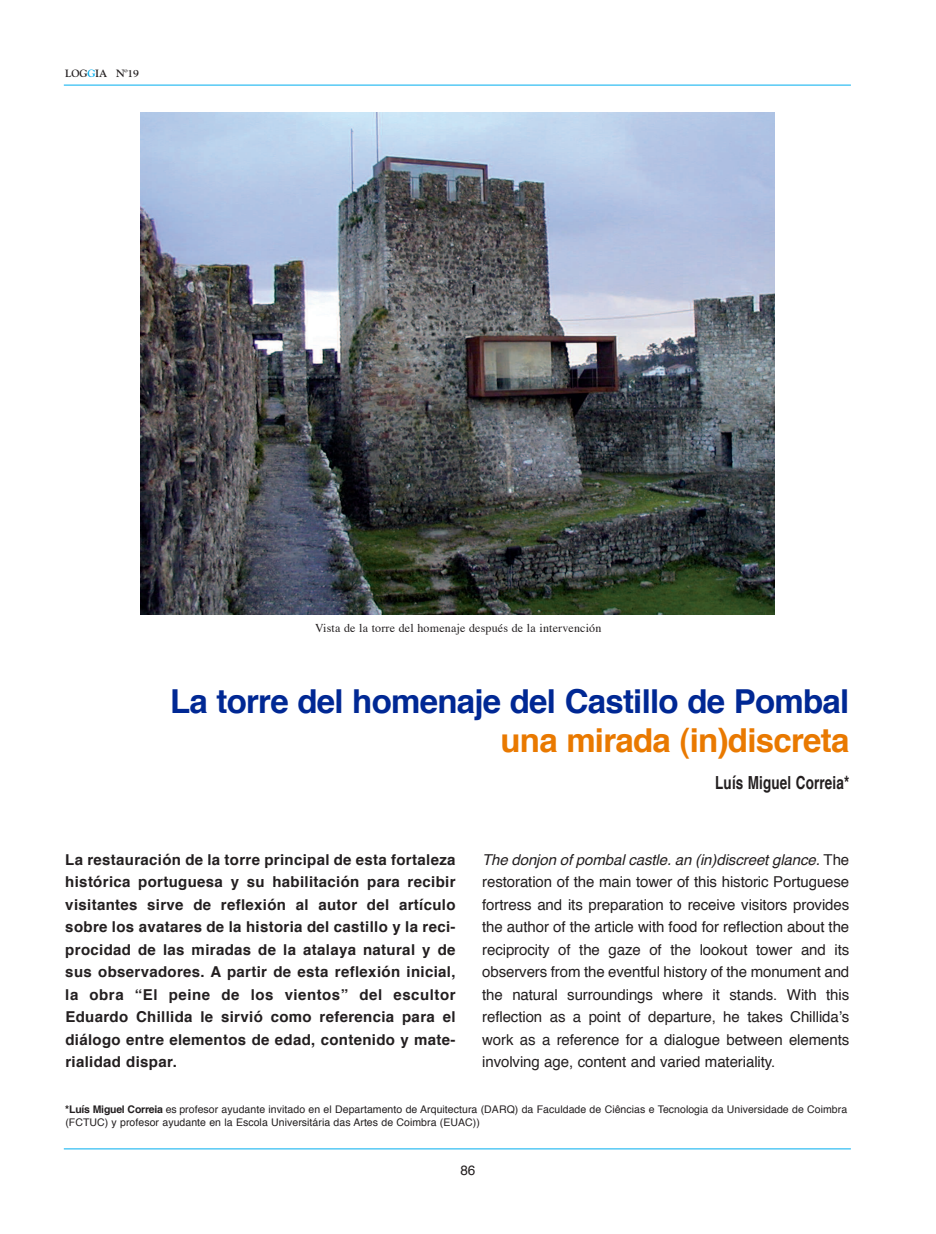
<style>
.page{position:relative;width:936px;height:1234px;background:#fff}
.page>*{position:absolute;margin:0;border:0;box-sizing:border-box;transform-origin:0 0}
.t1{font:700 33px "Helvetica";letter-spacing:-.02em;color:#002894}
.t2{font:700 33px "Helvetica";letter-spacing:-.02em;color:#e97900}
.t3{font:700 18px "Helvetica";letter-spacing:.01em;color:#231f20;scale:.75 1}
.t4{font:15px/22.5px "Helvetica";letter-spacing:-.005em;color:#231f20;text-align:justify}
.t5{font:700 15px/22.5px "Helvetica";letter-spacing:.02em;color:#231f20;text-align:justify}
.t6{font:13.5px "Helvetica";color:#231f20}
.t7{font:12px "Times";letter-spacing:.015em;color:#231f20}
.t8{font:10.5px/12.6px "Helvetica";letter-spacing:.005em;color:#231f20}
.t9{font:700 10.5px "Goudy";letter-spacing:-.02em;color:#231f20}
.s1{color:#00aeef}
.s2{font-style:italic}
.s3{font-weight:700}
</style>
<div class="page">
<hr style="left:64px;top:1148px;width:786px;height:1px;background:#00aeef">
<hr style="left:64px;top:85px;width:786px;height:1px;background:#00aeef">
<img style="left:141px;top:113px;width:633px;height:501px">
<p class="t9" style="left:65px;top:67px;width:75px">LOG<span class="s1">G</span>IA Nº19</p>
<p class="t7" style="left:315px;top:623px;width:288px">Vista de la torre del homenaje después de la intervención</p>
<h1 class="t1" style="left:170px;top:687px;width:680px">La torre del homenaje del Castillo de Pombal</h1>
<h1 class="t2" style="left:500px;top:726px;width:350px">una mirada (in)discreta</h1>
<p class="t3" style="left:715px;top:774px;width:180px">Luís Miguel Correia*</p>
<p class="t5" style="left:65px;top:849px;width:392px">La restauración de la torre principal de esta fortaleza histórica portuguesa y su habilitación para recibir visitantes sirve de reflexión al autor del artículo sobre los avatares de la historia del castillo y la reci&shy;procidad de las miradas de la atalaya natural y de sus observadores. A partir de esta reflexión inicial, la obra “El peine de los vientos” del escultor Eduardo Chillida le sirvió como referencia para el diálogo entre elementos de edad, contenido y mate&shy;rialidad dispar.</p>
<p class="t4" style="left:482px;top:849px;width:368px"><span class="s2">The donjon of pombal castle. an (in)discreet glance.</span> The restoration of the main tower of this historic Portuguese fortress and its preparation to receive visitors provides the author of the article with food for reflection about the reciprocity of the gaze of the lookout tower and its observers from the eventful history of the monument and the natural surroundings where it stands. With this reflection as a point of departure, he takes Chillida’s work as a reference for a dialogue between elements involving age, content and varied materiality.</p>
<p class="t8" style="left:65px;top:1103px;width:783px"><span class="s3">*Luís Miguel Correia</span> es profesor ayudante invitado en el Departamento de Arquitectura (DARQ) da Faculdade de Ciências e Tecnologia da Universidade de Coimbra (FCTUC) y profesor ayudante en la Escola Universitária das Artes de Coimbra (EUAC))</p>
<p class="t6" style="left:460px;top:1163px;width:17px">86</p>
</div>
